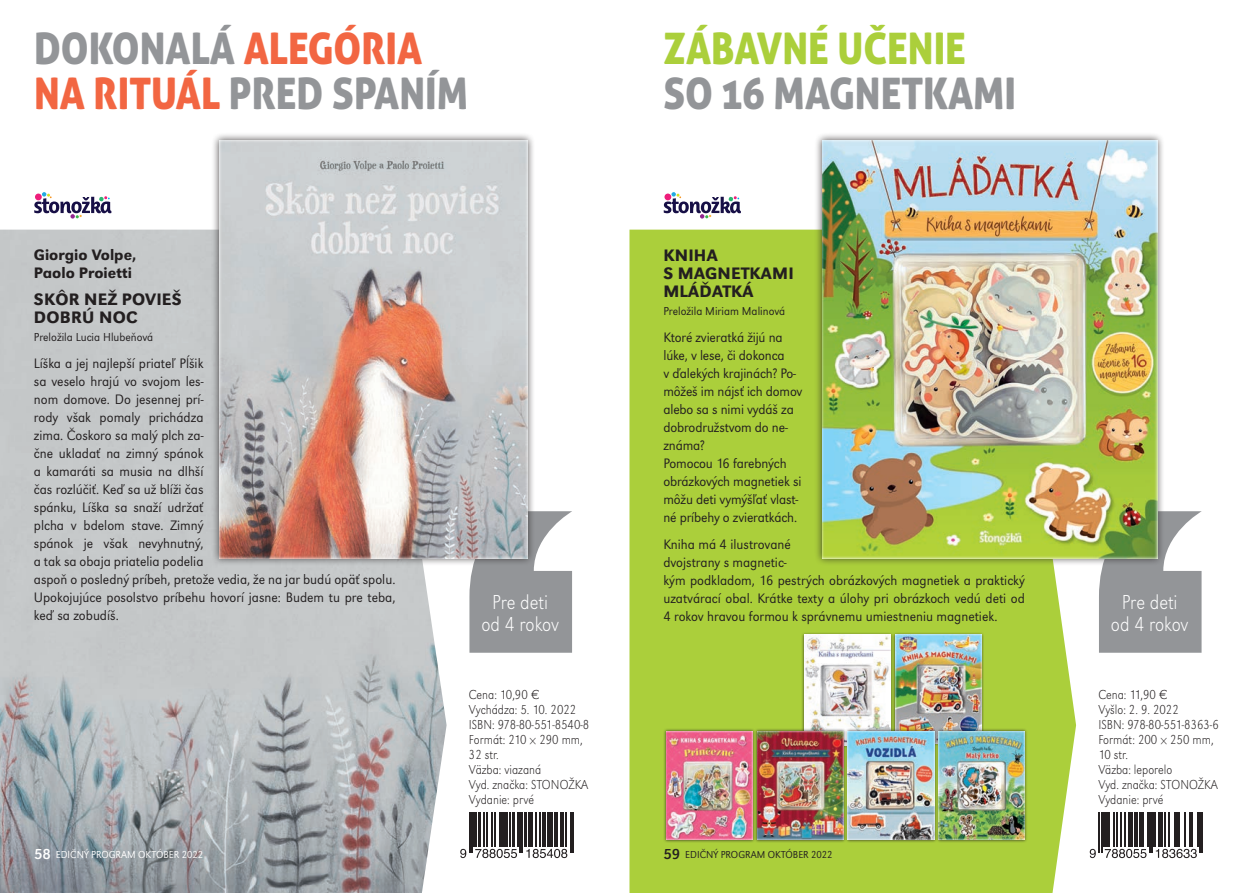
<style>
.page{position:relative;width:1259px;height:893px;background:#fff}
.page>*{position:absolute;margin:0;border:0;box-sizing:border-box;transform-origin:0 0}
.Headline{font:43.5px/45px "Aller Display";color:#939598;scale:.9 1}
.t1{font:300 expanded 21px/22.5px "URW Grotesk TOT";color:#fff;text-align:center;scale:.9 1}
.Titul{font:500 17.25px/18px "URW Grotesk TOT";letter-spacing:.015em;color:#231f20}
.Autor{font:500 15.75px/18px "URW Grotesk TOT";color:#231f20}
.t2{font:15px "URW Grotesk TOT";color:#fff}
.t3{font:15px "URW Grotesk TOT";color:#231f20}
.Text{font:300 14.25px/18px "URW Grotesk TOT";color:#231f20;scale:.95 1}
.Data{font:300 expanded 13.5px "URW Grotesk TOT";color:#231f20;scale:.9 1}
.Prelozil{font:300 12px "URW Grotesk TOT";color:#231f20;scale:.95 1}
.t4{font:300 10.5px "URW Grotesk TOT";letter-spacing:.005em;color:#fff;scale:.95 1}
.t5{font:300 10.5px "URW Grotesk TOT";letter-spacing:.005em;color:#231f20;scale:.95 1}
.s1{color:#f26642}
.s2{color:#abcf3b}
</style>
<div class="page">
<img style="left:0;top:230px;width:446px;height:663px">
<hr style="left:469px;top:812px;width:1px;height:41px;background:#231f20">
<hr style="left:471px;top:812px;width:1px;height:41px;background:#231f20">
<hr style="left:474px;top:812px;width:3px;height:34px;background:#231f20">
<hr style="left:478px;top:812px;width:2px;height:34px;background:#231f20">
<hr style="left:484px;top:812px;width:1px;height:34px;background:#231f20">
<hr style="left:487px;top:812px;width:1px;height:34px;background:#231f20">
<hr style="left:491px;top:812px;width:1px;height:34px;background:#231f20">
<hr style="left:494px;top:812px;width:1px;height:34px;background:#231f20">
<hr style="left:499px;top:812px;width:2px;height:34px;background:#231f20">
<hr style="left:502px;top:812px;width:1px;height:34px;background:#231f20">
<hr style="left:504px;top:812px;width:3px;height:34px;background:#231f20">
<hr style="left:510px;top:812px;width:1px;height:34px;background:#231f20">
<hr style="left:512px;top:812px;width:2px;height:34px;background:#231f20">
<hr style="left:517px;top:812px;width:1px;height:34px;background:#231f20">
<hr style="left:520px;top:812px;width:1px;height:41px;background:#231f20">
<hr style="left:522px;top:812px;width:1px;height:41px;background:#231f20">
<hr style="left:524px;top:812px;width:2px;height:34px;background:#231f20">
<hr style="left:528px;top:812px;width:3px;height:34px;background:#231f20">
<hr style="left:532px;top:812px;width:1px;height:34px;background:#231f20">
<hr style="left:535px;top:812px;width:1px;height:34px;background:#231f20">
<hr style="left:539px;top:812px;width:1px;height:34px;background:#231f20">
<hr style="left:542px;top:812px;width:4px;height:34px;background:#231f20">
<hr style="left:547px;top:812px;width:1px;height:34px;background:#231f20">
<hr style="left:549px;top:812px;width:3px;height:34px;background:#231f20">
<hr style="left:555px;top:812px;width:3px;height:34px;background:#231f20">
<hr style="left:560px;top:812px;width:1px;height:34px;background:#231f20">
<hr style="left:562px;top:812px;width:1px;height:34px;background:#231f20">
<hr style="left:565px;top:812px;width:1px;height:34px;background:#231f20">
<hr style="left:570px;top:812px;width:1px;height:41px;background:#231f20">
<hr style="left:572px;top:812px;width:1px;height:41px;background:#231f20">
<svg style="left:460px;top:849px;width:6px;height:9px"></svg>
<svg style="left:475px;top:849px;width:42px;height:9px"></svg>
<svg style="left:526px;top:849px;width:41px;height:9px"></svg>
<svg style="left:469px;top:511px;width:103px;height:142px;background:#a3a5a7"></svg>
<svg style="left:34px;top:192px;width:77px;height:27px"></svg>
<div style="left:35px;top:194px;width:7px;height:6px;background:#ee1e7b;border-radius:50%"></div>
<div style="left:211px;top:133px;width:324px;height:433px;background:#231f20;opacity:.75"></div>
<svg style="left:219px;top:139px;width:311px;height:420px;background:#c8bab7"></svg>
<svg style="left:629px;top:230px;width:447px;height:663px;background:#b0d248"></svg>
<hr style="left:1099px;top:812px;width:1px;height:41px;background:#231f20">
<hr style="left:1101px;top:812px;width:1px;height:41px;background:#231f20">
<hr style="left:1103px;top:812px;width:3px;height:34px;background:#231f20">
<hr style="left:1107px;top:812px;width:2px;height:34px;background:#231f20">
<hr style="left:1113px;top:812px;width:1px;height:34px;background:#231f20">
<hr style="left:1116px;top:812px;width:1px;height:34px;background:#231f20">
<hr style="left:1120px;top:812px;width:1px;height:34px;background:#231f20">
<hr style="left:1124px;top:812px;width:1px;height:34px;background:#231f20">
<hr style="left:1128px;top:812px;width:2px;height:34px;background:#231f20">
<hr style="left:1131px;top:812px;width:1px;height:34px;background:#231f20">
<hr style="left:1134px;top:812px;width:3px;height:34px;background:#231f20">
<hr style="left:1139px;top:812px;width:1px;height:34px;background:#231f20">
<hr style="left:1141px;top:812px;width:2px;height:34px;background:#231f20">
<hr style="left:1147px;top:812px;width:1px;height:34px;background:#231f20">
<hr style="left:1149px;top:812px;width:1px;height:41px;background:#231f20">
<hr style="left:1151px;top:812px;width:1px;height:41px;background:#231f20">
<hr style="left:1153px;top:812px;width:2px;height:34px;background:#231f20">
<hr style="left:1158px;top:812px;width:2px;height:34px;background:#231f20">
<hr style="left:1161px;top:812px;width:1px;height:34px;background:#231f20">
<hr style="left:1164px;top:812px;width:1px;height:34px;background:#231f20">
<hr style="left:1169px;top:812px;width:1px;height:34px;background:#231f20">
<hr style="left:1174px;top:812px;width:1px;height:34px;background:#231f20">
<hr style="left:1176px;top:812px;width:1px;height:34px;background:#231f20">
<hr style="left:1178px;top:812px;width:1px;height:34px;background:#231f20">
<hr style="left:1184px;top:812px;width:1px;height:34px;background:#231f20">
<hr style="left:1189px;top:812px;width:1px;height:34px;background:#231f20">
<hr style="left:1191px;top:812px;width:2px;height:34px;background:#231f20">
<hr style="left:1197px;top:812px;width:1px;height:34px;background:#231f20">
<hr style="left:1199px;top:812px;width:1px;height:41px;background:#231f20">
<hr style="left:1201px;top:812px;width:1px;height:41px;background:#231f20">
<svg style="left:1089px;top:849px;width:6px;height:9px"></svg>
<svg style="left:1104px;top:849px;width:42px;height:9px"></svg>
<svg style="left:1155px;top:849px;width:41px;height:9px"></svg>
<svg style="left:1099px;top:511px;width:102px;height:142px;background:#a2a4a7"></svg>
<svg style="left:664px;top:192px;width:77px;height:27px"></svg>
<div style="left:664px;top:194px;width:7px;height:6px;background:#ee1e7b;border-radius:50%"></div>
<div style="left:814px;top:133px;width:350px;height:433px;background:#231f20;opacity:.75"></div>
<img style="left:822px;top:139px;width:337px;height:420px">
<div style="left:892px;top:632px;width:92px;height:114px;background:#231f20;opacity:.75"></div>
<img style="left:895px;top:634px;width:88px;height:94px">
<div style="left:801px;top:632px;width:92px;height:117px;background:#95b336"></div>
<img style="left:803px;top:634px;width:89px;height:94px">
<div style="left:663px;top:728px;width:92px;height:115px;background:#231f20;opacity:.75"></div>
<img style="left:665px;top:731px;width:89px;height:109px">
<div style="left:845px;top:728px;width:92px;height:115px;background:#231f20;opacity:.75"></div>
<img style="left:847px;top:731px;width:89px;height:109px">
<div style="left:936px;top:728px;width:91px;height:115px;background:#231f20;opacity:.75"></div>
<img style="left:938px;top:731px;width:89px;height:109px">
<div style="left:754px;top:728px;width:92px;height:115px;background:#231f20;opacity:.75"></div>
<img style="left:756px;top:731px;width:89px;height:109px">
<p class="Headline" style="left:34px;top:26px;width:484px">DOKONALÁ <span class="s1">ALEGÓRIA<br>NA RITUÁL</span> PRED SPANÍM</p>
<p class="Autor" style="left:34px;top:245px;width:104px">Giorgio Volpe,<br>Paolo Proietti</p>
<p class="Titul" style="left:34px;top:290px;width:149px">SKÔR NEŽ POVIEŠ<br>DOBRÚ NOC</p>
<p class="Prelozil" style="left:34px;top:330px;width:127px">Preložila Lucia Hlubeňová</p>
<p class="Text" style="left:34px;top:354px;width:382px">Líška a jej najlepší priateľ Pĺšik<br>sa veselo hrajú vo svojom les-<br>nom domove. Do jesennej prí-<br>rody však pomaly prichádza<br>zima. Čoskoro sa malý plch za-<br>čne ukladať na zimný spánok<br>a kamaráti sa musia na dlhší<br>čas rozlúčiť. Keď sa už blíži čas<br>spánku, Líška sa snaží udržať<br>plcha v bdelom stave. Zimný<br>spánok je však nevyhnutný,<br>a tak sa obaja priatelia podelia<br>aspoň o posledný príbeh, pretože vedia, že na jar budú opäť spolu.</p>
<p class="Text" style="left:34px;top:588px;width:382px">Upokojujúce posolstvo príbehu hovorí jasne: Budem tu pre teba, keď sa zobudíš.</p>
<p class="t1" style="left:481px;top:590px;width:88px">Pre deti od 4 rokov</p>
<p class="t2" style="left:34px;top:846px;width:18px">58</p>
<p class="t4" style="left:56px;top:849px;width:157px">EDIČNÝ PROGRAM OKTÓBER 2022</p>
<p class="Data" style="left:469px;top:686px;width:80px">Cena: 10,90 €</p>
<p class="Data" style="left:469px;top:701px;width:121px">Vychádza: 5. 10. 2022</p>
<p class="Data" style="left:469px;top:716px;width:135px">ISBN: 978-80-551-8540-8</p>
<p class="Data" style="left:469px;top:731px;width:128px">Formát: 210 × 290 mm,</p>
<p class="Data" style="left:469px;top:746px;width:35px">32 str.</p>
<p class="Data" style="left:469px;top:761px;width:82px">Väzba: viazaná</p>
<p class="Data" style="left:469px;top:776px;width:134px">Vyd. značka: STONOŽKA</p>
<p class="Data" style="left:469px;top:791px;width:74px">Vydanie: prvé</p>
<p class="Headline" style="left:663px;top:26px;width:393px"><span class="s2">ZÁBAVNÉ UČENIE<br></span>SO 16 MAGNETKAMI</p>
<p class="Titul" style="left:663px;top:246px;width:132px">KNIHA<br>S MAGNETKAMI</p>
<p class="Titul" style="left:663px;top:282px;width:92px">MLÁĎATKÁ</p>
<p class="Prelozil" style="left:663px;top:304px;width:130px">Preložila Miriam Malinová</p>
<p class="Text" style="left:663px;top:328px;width:148px">Ktoré zvieratká žijú na lúke, v lese, či dokonca<br>v ďalekých krajinách? Po&shy;môžeš im nájsť ich domov alebo sa s nimi vydáš za dobrodružstvom do ne&shy;známa?</p>
<p class="Text" style="left:663px;top:454px;width:147px">Pomocou 16 farebných obrázkových magnetiek si môžu deti vymýšľať vlast&shy;né príbehy o zvieratkách.</p>
<p class="Text" style="left:663px;top:535px;width:136px">Kniha má 4 ilustrované dvojstrany s magnetic-</p>
<p class="Text" style="left:663px;top:571px;width:382px;text-align:justify">kým podkladom, 16 pestrých obrázkových magnetiek a praktický uzatvárací obal. Krátke texty a úlohy pri obrázkoch vedú deti od 4 rokov hravou formou k správnemu umiestneniu magnetiek.</p>
<p class="t3" style="left:663px;top:846px;width:18px">59</p>
<p class="t5" style="left:685px;top:849px;width:157px">EDIČNÝ PROGRAM OKTÓBER 2022</p>
<p class="t1" style="left:1111px;top:590px;width:88px">Pre deti od 4 rokov</p>
<p class="Data" style="left:1098px;top:686px;width:79px">Cena: 11,90 €</p>
<p class="Data" style="left:1098px;top:701px;width:91px">Vyšlo: 2. 9. 2022</p>
<p class="Data" style="left:1098px;top:716px;width:135px">ISBN: 978-80-551-8363-6</p>
<p class="Data" style="left:1098px;top:731px;width:129px">Formát: 200 × 250 mm,</p>
<p class="Data" style="left:1098px;top:746px;width:34px">10 str.</p>
<p class="Data" style="left:1098px;top:761px;width:83px">Väzba: leporelo</p>
<p class="Data" style="left:1098px;top:776px;width:134px">Vyd. značka: STONOŽKA</p>
<p class="Data" style="left:1098px;top:791px;width:74px">Vydanie: prvé</p>
</div>
